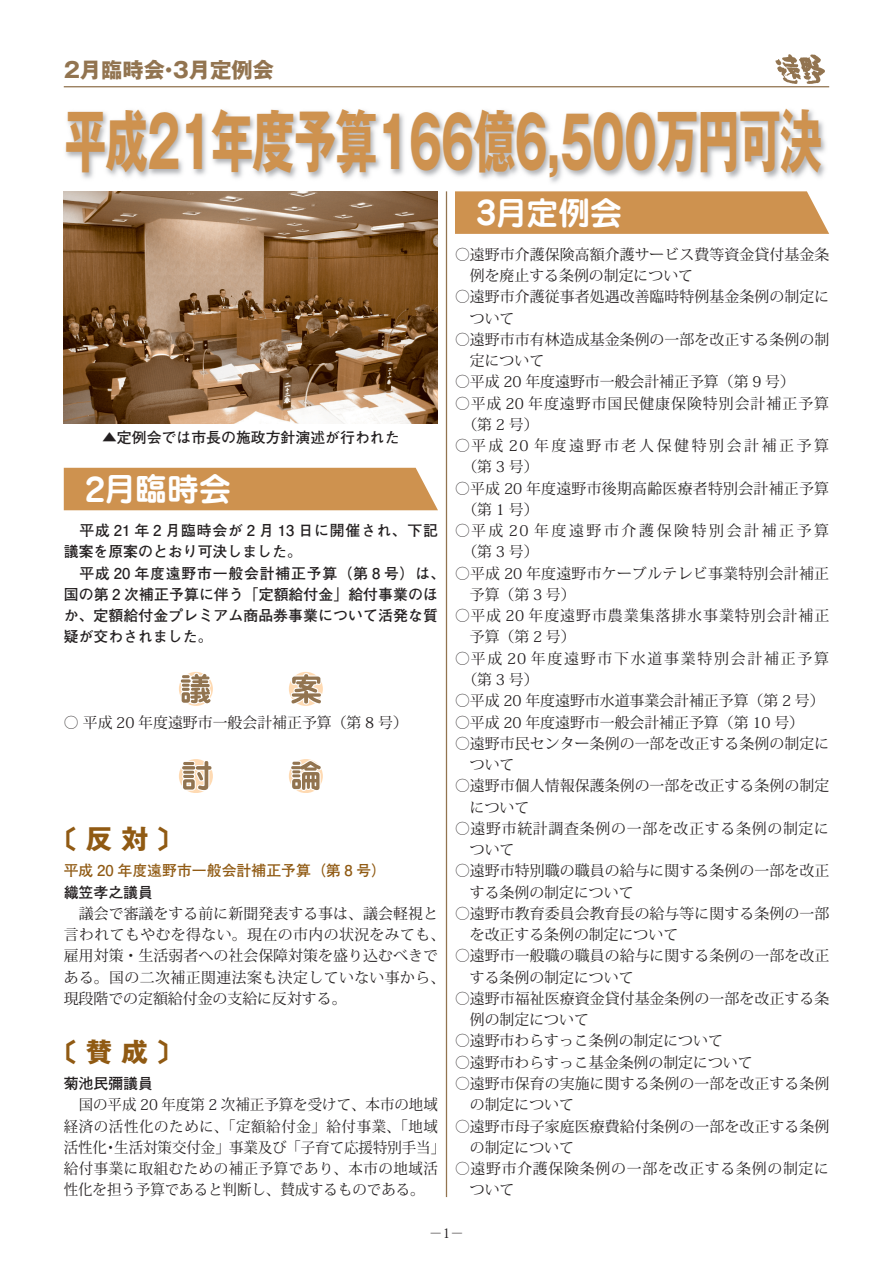
<style>
.page{position:relative;width:893px;height:1263px;background:#fff}
.page>*{position:absolute;margin:0;border:0;box-sizing:border-box;transform-origin:0 0}
.t1{font:700 68.1px "Gothic MB101 Pro";letter-spacing:-.02em;color:#ce924f;scale:.62 1}
.t2{font:700 31.95px "Jun 501 Pro";letter-spacing:-.01em;color:#fff}
.t3{font:700 26.55px "Gothic MB101 Pro";color:#905a13}
.t4{font:700 21.3px "Gothic MB101 Pro";color:#927450}
.t5{font:14.85px/21.3px "Koz Min Std";letter-spacing:.005em;color:#231f20}
.t6{font:700 14.85px/21.3px "Futo Go B101 Pro";letter-spacing:.005em;color:#231f20}
.t7{font:14.85px/21.3px "Koz Min Std";letter-spacing:.175em;color:#231f20}
.t8{font:14.85px/21.3px "Koz Min Std";letter-spacing:.05em;color:#231f20}
.t9{font:14.85px/21.3px "Koz Min Std";letter-spacing:.065em;color:#231f20}
.t10{font:14.85px/21.3px "Koz Min Std";letter-spacing:.07em;color:#231f20}
.t11{font:14.85px/21.3px "Koz Min Std";letter-spacing:.12em;color:#231f20}
.t12{font:700 14.85px "Futo Go B101 Pro";color:#905a13}
.t13{font:13.35px "Koz Min Std";color:#231f20}
.s1{font-size:70.2px}
</style>
<div class="page">
<hr style="left:64px;top:86px;width:765px;height:1px;background:#927450">
<svg style="left:775px;top:54px;width:50px;height:30px"></svg>
<svg style="left:179px;top:672px;width:34px;height:34px"></svg>
<svg style="left:289px;top:672px;width:34px;height:34px"></svg>
<hr style="left:446px;top:191px;width:1px;height:1006px;background:#927450">
<img style="left:64px;top:191px;width:373px;height:233px">
<img style="left:66px;top:110px;width:760px;height:73px">
<div style="left:64px;top:468px;width:374px;height:42px;background:#ce924f"></div>
<svg style="left:179px;top:759px;width:34px;height:34px"></svg>
<svg style="left:180px;top:759px;width:33px;height:33px"></svg>
<svg style="left:289px;top:759px;width:34px;height:33px"></svg>
<svg style="left:455px;top:191px;width:374px;height:43px;background:#cf9655"></svg>
<h3 class="t4" style="left:64px;top:52px;width:212px">2月臨時会・3月定例会</h3>
<h1 class="t1" style="left:65px;top:85px;width:1224px">平成<span class="s1">21</span>年度予算<span class="s1">166</span>億<span class="s1">6,500</span>万円可決</h1>
<p class="t6" style="left:102px;top:424px;width:299px">▲定例会では市長の施政方針演述が行われた</p>
<h2 class="t2" style="left:85px;top:464px;width:147px">2月臨時会</h2>
<p class="t6" style="left:64px;top:518px;width:383px">　平成 21 年 2 月臨時会が 2 月 13 日に開催され、下記議案を原案のとおり可決しました。<br>　平成 20 年度遠野市一般会計補正予算（第 8 号）は、国の第 2 次補正予算に伴う「定額給付金」給付事業のほか、定額給付金プレミアム商品券事業について活発な質疑が交わされました。</p>
<p class="t5" style="left:64px;top:711px;width:346px">○ 平成 20 年度遠野市一般会計補正予算（第 8 号）</p>
<h3 class="t3" style="left:50px;top:817px;width:134px">〔 反 対 〕</h3>
<p class="t12" style="left:64px;top:859px;width:324px">平成 20 年度遠野市一般会計補正予算（第 8 号）</p>
<p class="t6" style="left:64px;top:879px;width:91px">織笠孝之議員</p>
<p class="t5" style="left:64px;top:903px;width:383px">　議会で審議をする前に新聞発表する事は、議会軽視と言われてもやむを得ない。現在の市内の状況をみても、雇用対策・生活弱者への社会保障対策を盛り込むべきである。国の二次補正関連法案も決定していない事から、現段階での定額給付金の支給に反対する。</p>
<h3 class="t3" style="left:50px;top:1029px;width:134px">〔 賛 成 〕</h3>
<p class="t6" style="left:64px;top:1071px;width:91px">菊池民彌議員</p>
<p class="t5" style="left:64px;top:1094px;width:383px;text-indent:15px">国の平成 20 年度第 2 次補正予算を受けて、本市の地域経済の活性化のために、「定額給付金」給付事業、「地域活性化・生活対策交付金」事業及び「子育て応援特別手当」給付事業に取組むための補正予算であり、本市の地域活性化を担う予算であると判断し、賛成するものである。</p>
<h2 class="t2" style="left:476px;top:187px;width:147px">3月定例会</h2>
<p class="t5" style="left:470px;top:244px;width:361px;text-indent:-15px">○ 遠野市介護保険高額介護サービス費等資金貸付基金条例を廃止する条例の制定について</p>
<p class="t5" style="left:470px;top:286px;width:361px;text-indent:-15px">○ 遠野市介護従事者処遇改善臨時特例基金条例の制定について</p>
<p class="t5" style="left:470px;top:329px;width:361px;text-indent:-15px">○ 遠野市市有林造成基金条例の一部を改正する条例の制定について</p>
<p class="t5" style="left:455px;top:371px;width:341px">○平成 20 年度遠野市一般会計補正予算（第 9 号）</p>
<p class="t10" style="left:462px;top:393px;width:368px;text-indent:-7px">○ 平成 20 年度遠野市国民健康保険特別会計補正予算（第 2 号）</p>
<p class="t7" style="left:462px;top:435px;width:368px;text-indent:-7px">○ 平成 20 年度遠野市老人保健特別会計補正予算（第 3 号）</p>
<p class="t5" style="left:462px;top:478px;width:368px;text-indent:-7px">○ 平成 20 年度遠野市後期高齢医療者特別会計補正予算（第 1 号）</p>
<p class="t7" style="left:462px;top:520px;width:368px;text-indent:-7px">○ 平成 20 年度遠野市介護保険特別会計補正予算（第 3 号）</p>
<p class="t5" style="left:470px;top:563px;width:361px;text-indent:-15px">○ 平成 20 年度遠野市ケーブルテレビ事業特別会計補正予算（第 3 号）</p>
<p class="t9" style="left:470px;top:605px;width:361px;text-indent:-15px">○ 平成 20 年度遠野市農業集落排水事業特別会計補正予算（第 2 号）</p>
<p class="t11" style="left:462px;top:648px;width:368px;text-indent:-7px">○ 平成 20 年度遠野市下水道事業特別会計補正予算（第 3 号）</p>
<p class="t5" style="left:455px;top:690px;width:371px">○平成 20 年度遠野市水道事業会計補正予算（第 2 号）</p>
<p class="t5" style="left:455px;top:711px;width:351px">○平成 20 年度遠野市一般会計補正予算（第 10 号）</p>
<p class="t5" style="left:470px;top:733px;width:361px;text-indent:-15px">○ 遠野市民センター条例の一部を改正する条例の制定について</p>
<p class="t5" style="left:470px;top:775px;width:361px;text-indent:-15px">○ 遠野市個人情報保護条例の一部を改正する条例の制定について</p>
<p class="t8" style="left:470px;top:818px;width:361px;text-indent:-15px">○ 遠野市統計調査条例の一部を改正する条例の制定について</p>
<p class="t5" style="left:470px;top:860px;width:361px;text-indent:-15px">○ 遠野市特別職の職員の給与に関する条例の一部を改正する条例の制定について</p>
<p class="t5" style="left:470px;top:903px;width:361px;text-indent:-15px">○ 遠野市教育委員会教育長の給与等に関する条例の一部を改正する条例の制定について</p>
<p class="t5" style="left:470px;top:945px;width:361px;text-indent:-15px">○ 遠野市一般職の職員の給与に関する条例の一部を改正する条例の制定について</p>
<p class="t5" style="left:470px;top:988px;width:361px;text-indent:-15px">○ 遠野市福祉医療資金貸付基金条例の一部を改正する条例の制定について</p>
<p class="t5" style="left:455px;top:1030px;width:269px">○遠野市わらすっこ条例の制定について</p>
<p class="t5" style="left:455px;top:1052px;width:299px">○遠野市わらすっこ基金条例の制定について</p>
<p class="t5" style="left:470px;top:1073px;width:361px;text-indent:-15px">○ 遠野市保育の実施に関する条例の一部を改正する条例の制定について</p>
<p class="t5" style="left:470px;top:1115px;width:361px;text-indent:-15px">○ 遠野市母子家庭医療費給付条例の一部を改正する条例の制定について</p>
<p class="t8" style="left:470px;top:1158px;width:361px;text-indent:-15px">○ 遠野市介護保険条例の一部を改正する条例の制定について</p>
<p class="t13" style="left:429px;top:1225px;width:36px">－1－</p>
</div>
